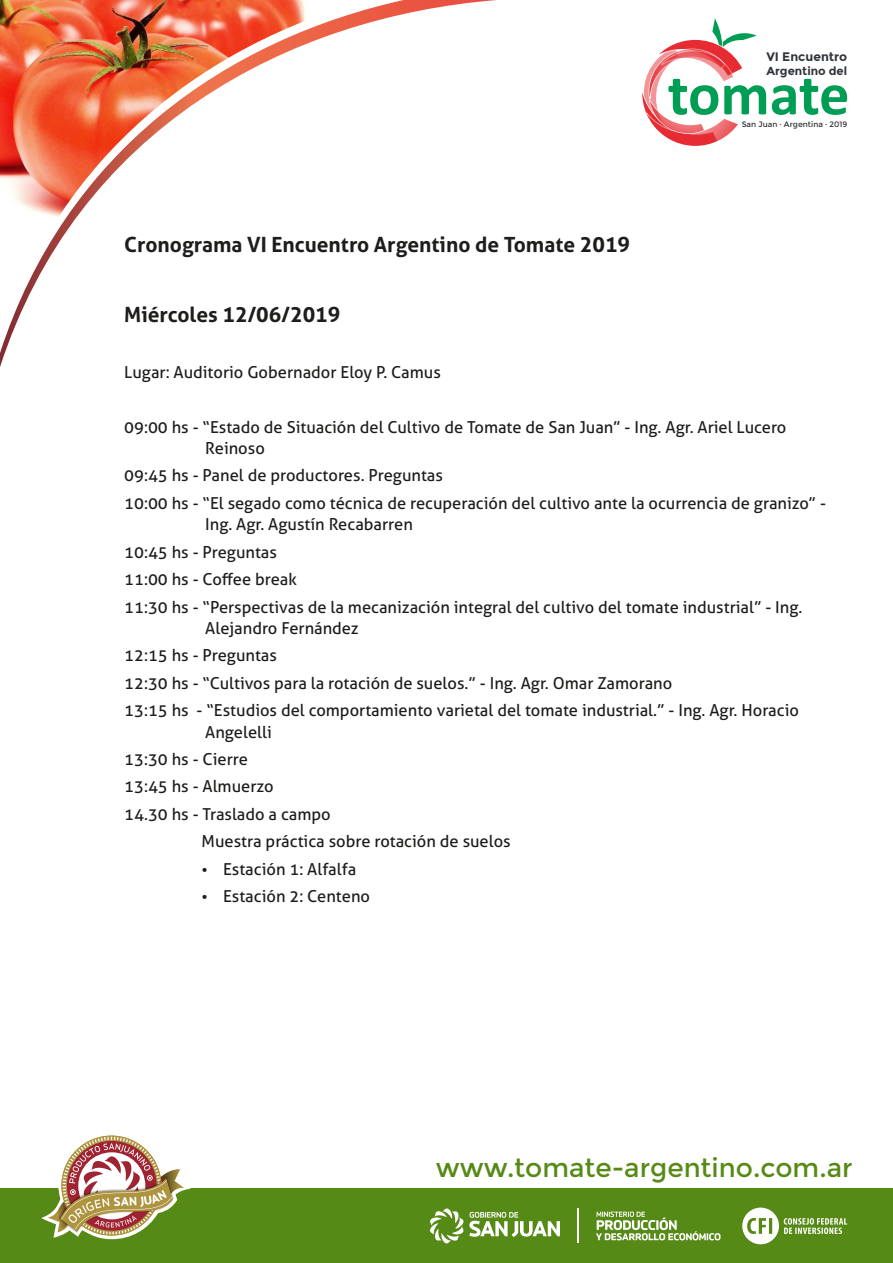
<style>
.page{position:relative;width:893px;height:1263px;background:#fff}
.page>*{position:absolute;margin:0;border:0;box-sizing:border-box;transform-origin:0 0}
.t1{font:26.4px "Montserrat";color:#568a16}
.t2{font:700 21px "Aller";color:#1d1d1b}
.t3{font:16.5px/21.5px "Aller";color:#1d1d1b}
.t4{font:700 12.3px "Montserrat";color:#303438}
.t5{font:700 11.7px "Montserrat";color:#303438}
.t6{font:7.8px "Montserrat";color:#303438}
</style>
<div class="page">
<svg style="left:0;top:0;width:497px;height:367px"></svg>
<div style="left:0;top:1189px;width:893px;height:74px;background:#568a16"></div>
<svg style="left:41px;top:1135px;width:150px;height:104px"></svg>
<svg style="left:642px;top:18px;width:205px;height:128px"></svg>
<svg style="left:430px;top:1208px;width:130px;height:35px"></svg>
<hr style="left:578px;top:1208px;width:1px;height:35px;background:#fff">
<svg style="left:596px;top:1211px;width:124px;height:29px"></svg>
<svg style="left:742px;top:1207px;width:105px;height:37px"></svg>
<p class="t4" style="left:766px;top:49px;width:82px">VI Encuentro</p>
<p class="t5" style="left:766px;top:64px;width:82px">Argentino del</p>
<p class="t2" style="left:124px;top:236px;width:507px">Cronograma VI Encuentro Argentino de Tomate 2019</p>
<p class="t2" style="left:124px;top:306px;width:218px">Miércoles 12/06/2019</p>
<p class="t3" style="left:124px;top:363px;width:318px">Lugar: Auditorio Gobernador Eloy P. Camus</p>
<p class="t6" style="left:742px;top:119px;width:107px">San Juan . Argentina 2019</p>
<p class="t6" style="left:825px;top:118px;width:4px">.</p>
<p class="t3" style="left:205px;top:418px;width:583px;text-indent:-81px">09:00 hs - “Estado de Situación del Cultivo de Tomate de San Juan” - Ing. Agr. Ariel Lucero<br>Reinoso</p>
<p class="t3" style="left:124px;top:467px;width:320px">09:45 hs - Panel de productores. Preguntas</p>
<p class="t3" style="left:205px;top:494px;width:622px;text-indent:-81px">10:00 hs - “El segado como técnica de recuperación del cultivo ante la ocurrencia de granizo” -<br>Ing. Agr. Agustín Recabarren</p>
<p class="t3" style="left:124px;top:543px;width:154px">10:45 hs - Preguntas</p>
<p class="t3" style="left:124px;top:570px;width:174px">11:00 hs - Coffee break</p>
<p class="t3" style="left:205px;top:598px;width:599px;text-indent:-81px">11:30 hs - “Perspectivas de la mecanización integral del cultivo del tomate industrial” - Ing.<br>Alejandro Fernández</p>
<p class="t3" style="left:124px;top:646px;width:154px">12:15 hs - Preguntas</p>
<p class="t3" style="left:124px;top:674px;width:550px">12:30 hs - “Cultivos para la rotación de suelos.” - Ing. Agr. Omar Zamorano</p>
<p class="t3" style="left:205px;top:701px;width:595px;text-indent:-81px">13:15 hs - “Estudios del comportamiento varietal del tomate industrial.” - Ing. Agr. Horacio<br>Angelelli</p>
<p class="t3" style="left:124px;top:750px;width:125px">13:30 hs - Cierre</p>
<p class="t3" style="left:124px;top:777px;width:151px">13:45 hs - Almuerzo</p>
<p class="t3" style="left:124px;top:805px;width:208px">14.30 hs - Traslado a campo</p>
<p class="t3" style="left:202px;top:832px;width:311px">Muestra práctica sobre rotación de suelos</p>
<p class="t3" style="left:223px;top:860px;width:135px">Estación 1: Alfalfa</p>
<p class="t3" style="left:223px;top:887px;width:148px">Estación 2: Centeno</p>
<h1 class="t1" style="left:436px;top:1151px;width:418px">www.tomate-argentino.com.ar</h1>
</div>
